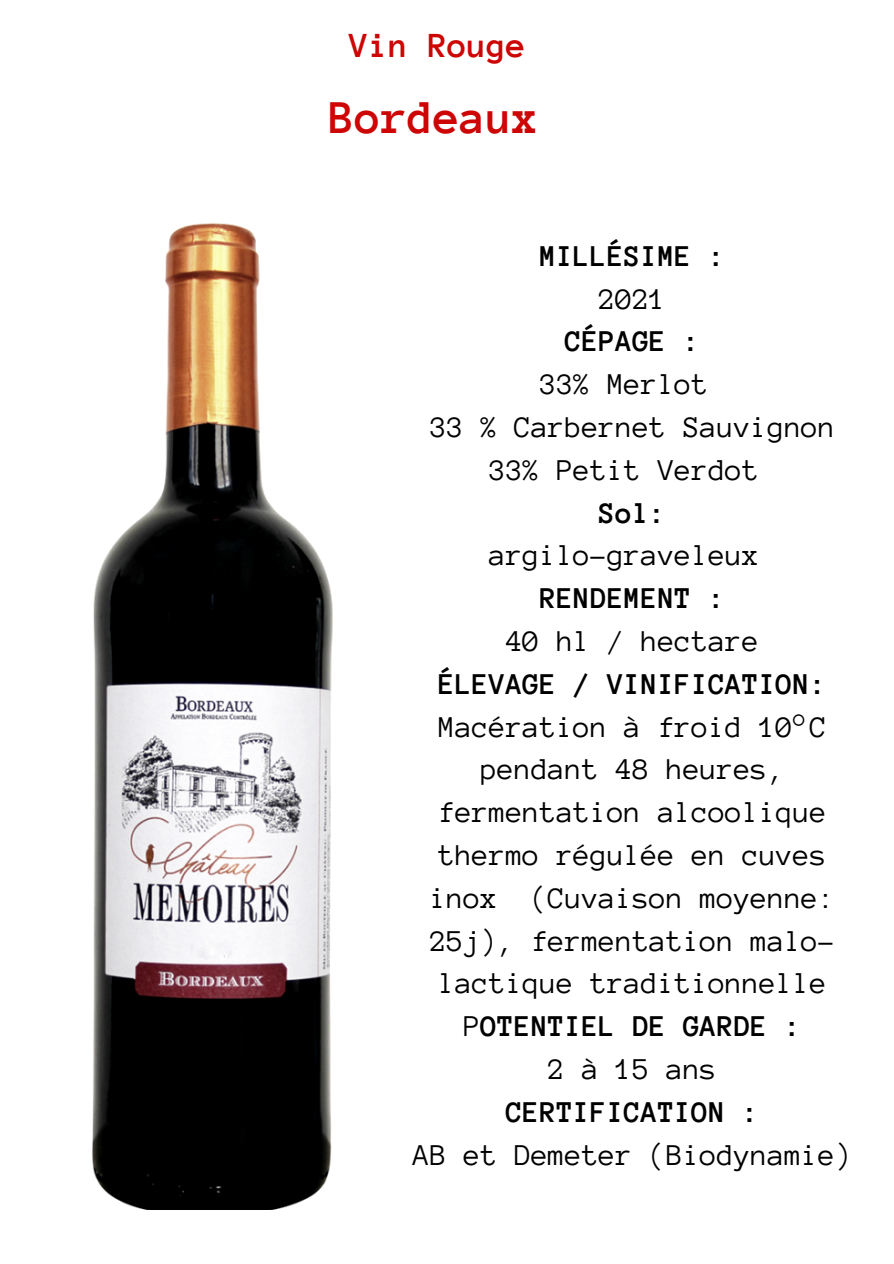
<style>
.page{position:relative;width:894px;height:1264px;background:#fff}
.page>*{position:absolute;margin:0;border:0;box-sizing:border-box;transform-origin:0 0}
.t1{font:700 48px "Anonymous Pro";color:#cd0505}
.t2{font:700 36px "Anonymous Pro";color:#cd0505}
.t3{font:30.9px/42.8px "Anonymous Pro";color:#000;text-align:center}
.t4{font:700 30.9px "Anonymous Pro";color:#000}
.s1{font-weight:700}
</style>
<div class="page">
<img style="left:92px;top:223px;width:241px;height:986px">
<p class="t2" style="left:349px;top:28px;width:178px">Vin Rouge</p>
<h1 class="t1" style="left:329px;top:94px;width:211px">Bordeaux</h1>
<p class="t4" style="left:539px;top:240px;width:187px">MILLÉSIME :</p>
<p class="t3" style="left:598px;top:277px;width:69px">2021</p>
<p class="t4" style="left:565px;top:326px;width:136px">CÉPAGE :</p>
<p class="t3" style="left:430px;top:363px;width:406px">33% Merlot<br>33 % Carbernet Sauvignon<br>33% Petit Verdot</p>
<p class="t4" style="left:598px;top:497px;width:69px">Sol:</p>
<p class="t3" style="left:489px;top:534px;width:271px">argilo-graveleux</p>
<p class="t4" style="left:539px;top:583px;width:187px">RENDEMENT :</p>
<p class="t3" style="left:506px;top:619px;width:255px">40 hl / hectare</p>
<p class="t4" style="left:438px;top:668px;width:390px">ÉLEVAGE / VINIFICATION:</p>
<p class="t3" style="left:430px;top:705px;width:406px">Macération à froid 10°C pendant 48 heures, fermentation alcoolique thermo régulée en cuves inox (Cuvaison moyenne:<br>25j), fermentation malo&shy;lactique traditionnelle<br>P<span class="s1">OTENTIEL DE GARDE :<br></span>2 à 15 ans</p>
<p class="t4" style="left:506px;top:1096px;width:255px">CERTIFICATION :</p>
<p class="t3" style="left:413px;top:1133px;width:440px">AB et Demeter (Biodynamie)</p>
</div>
